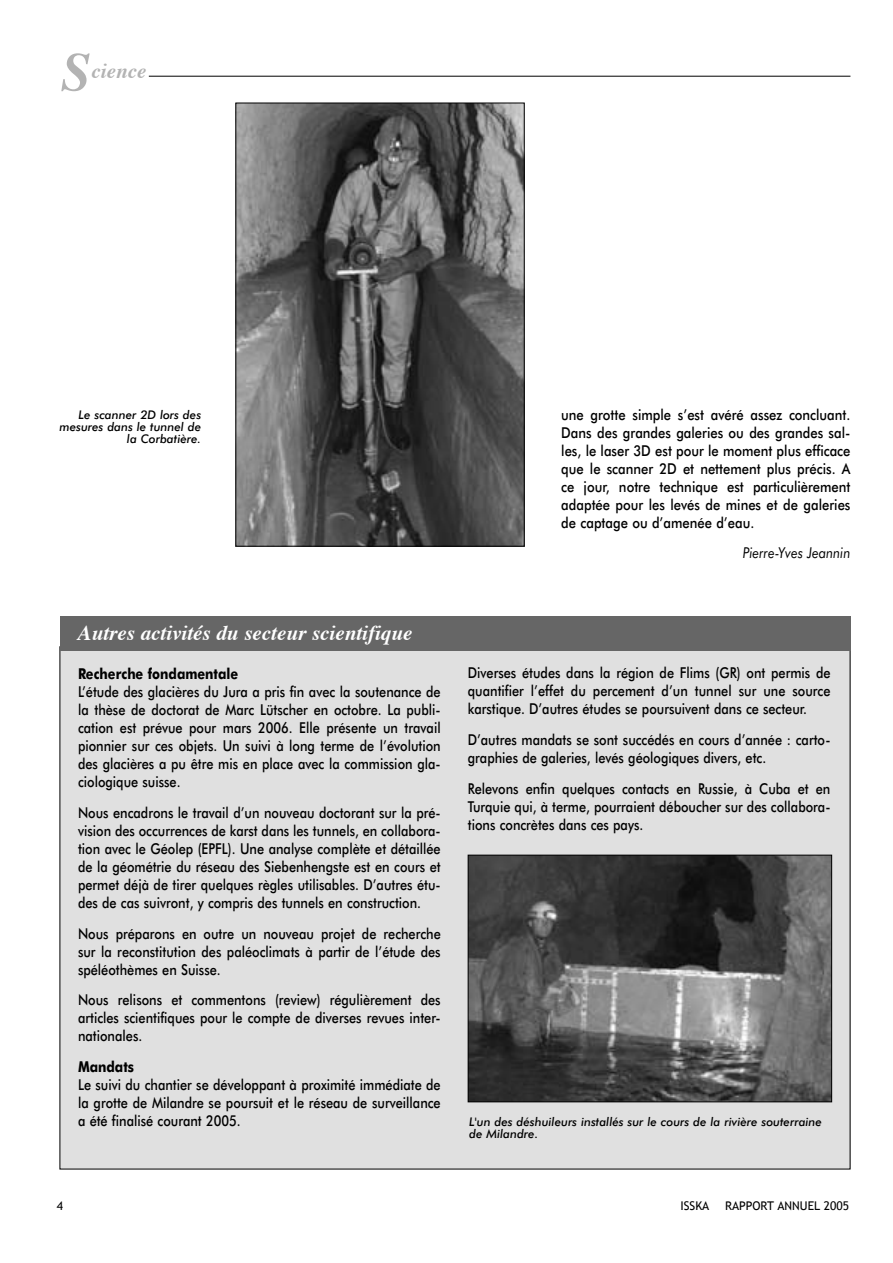
<style>
.page{position:relative;width:893px;height:1263px;background:#fff}
.page>*{position:absolute;margin:0;border:0;box-sizing:border-box;transform-origin:0 0}
.t1{font:italic 700 54px "Times";color:#b3b3b3}
.t2{font:italic 700 21px "Times";color:#fff}
.t3{font:italic 700 21px "Times";color:#b3b3b3}
.t4{font:500 15px/18px "Futura BT";color:#000;text-align:justify;scale:.85 1}
.t5{font:500 15px/18px "Futura BT";color:#000;text-align:justify;scale:.87 1}
.t6{font:700 15px "Futura BT";color:#000;scale:.85 1}
.t7{font:italic 15px "Futura BT";color:#000;scale:.87 1}
.t8{font:italic 500 12px/12px "Futura BT";color:#000;text-align:right}
.t9{font:12px "Trebuchet MS";color:#000}
</style>
<div class="page">
<div style="left:60px;top:647px;width:790px;height:522px;background:#e0e0e0"></div>
<div style="left:60px;top:617px;width:790px;height:34px;background:#666"></div>
<hr style="left:149px;top:76px;width:701px;height:1px;background:#000">
<img style="left:237px;top:105px;width:286px;height:440px">
<div style="left:235px;top:103px;width:290px;height:444px;border:1px solid #000"></div>
<img style="left:470px;top:857px;width:360px;height:243px">
<div style="left:468px;top:855px;width:364px;height:247px;border:1px solid #000"></div>
<h1 class="t1" style="left:61px;top:37px;width:32px">S</h1>
<h2 class="t3" style="left:92px;top:57px;width:56px">cience</h2>
<p class="t8" style="left:60px;top:409px;width:143px">Le scanner 2D lors des mesures dans le tunnel de la Corbatière.</p>
<h2 class="t2" style="left:78px;top:619px;width:336px">Autres activités du secteur scientifique</h2>
<p class="t6" style="left:78px;top:664px;width:190px">Recherche fondamentale</p>
<p class="t4" style="left:78px;top:683px;width:428px">L’étude des glacières du Jura a pris fin avec la soutenance de la thèse de doctorat de Marc Lütscher en octobre. La publi&shy;cation est prévue pour mars 2006. Elle présente un travail pionnier sur ces objets. Un suivi à long terme de l’évolution des glacières a pu être mis en place avec la commission gla&shy;ciologique suisse.</p>
<p class="t4" style="left:78px;top:803px;width:428px">Nous encadrons le travail d’un nouveau doctorant sur la pré&shy;vision des occurrences de karst dans les tunnels, en collabora&shy;tion avec le Géolep (EPFL). Une analyse complète et détaillée de la géométrie du réseau des Siebenhengste est en cours et permet déjà de tirer quelques règles utilisables. D’autres étu&shy;des de cas suivront, y compris des tunnels en construction.</p>
<p class="t4" style="left:78px;top:924px;width:428px">Nous préparons en outre un nouveau projet de recherche sur la reconstitution des paléoclimats à partir de l’étude des spéléothèmes en Suisse.</p>
<p class="t4" style="left:78px;top:991px;width:428px">Nous relisons et commentons (review) régulièrement des articles scientifiques pour le compte de diverses revues inter&shy;nationales.</p>
<p class="t6" style="left:78px;top:1058px;width:67px">Mandats</p>
<p class="t4" style="left:78px;top:1076px;width:428px">Le suivi du chantier se développant à proximité immédiate de la grotte de Milandre se poursuit et le réseau de surveillance a été finalisé courant 2005.</p>
<p class="t5" style="left:561px;top:405px;width:334px">une grotte simple s’est avéré assez concluant.<br>Dans des grandes galeries ou des grandes sal&shy;les, le laser 3D est pour le moment plus efficace que le scanner 2D et nettement plus précis. A ce jour, notre technique est particulièrement adaptée pour les levés de mines et de galeries de captage ou d’amenée d’eau.</p>
<p class="t7" style="left:743px;top:544px;width:125px">Pierre-Yves Jeannin</p>
<p class="t4" style="left:468px;top:664px;width:428px">Diverses études dans la région de Flims (GR) ont permis de quantifier l’effet du percement d’un tunnel sur une source karstique. D’autres études se poursuivent dans ce secteur.</p>
<p class="t4" style="left:468px;top:731px;width:428px">D’autres mandats se sont succédés en cours d’année : carto&shy;graphies de galeries, levés géologiques divers, etc.</p>
<p class="t4" style="left:468px;top:779px;width:428px">Relevons enfin quelques contacts en Russie, à Cuba et en Turquie qui, à terme, pourraient déboucher sur des collabora&shy;tions concrètes dans ces pays.</p>
<p class="t8" style="left:469px;top:1115px;width:354px;text-align:left">L'un des déshuileurs installés sur le cours de la rivière souterraine de Milandre.</p>
<p class="t9" style="left:57px;top:1199px;width:8px">4</p>
<p class="t9" style="left:680px;top:1198px;width:30px">ISSKA</p>
<p class="t9" style="left:725px;top:1198px;width:125px">RAPPORT ANNUEL 2005</p>
</div>
